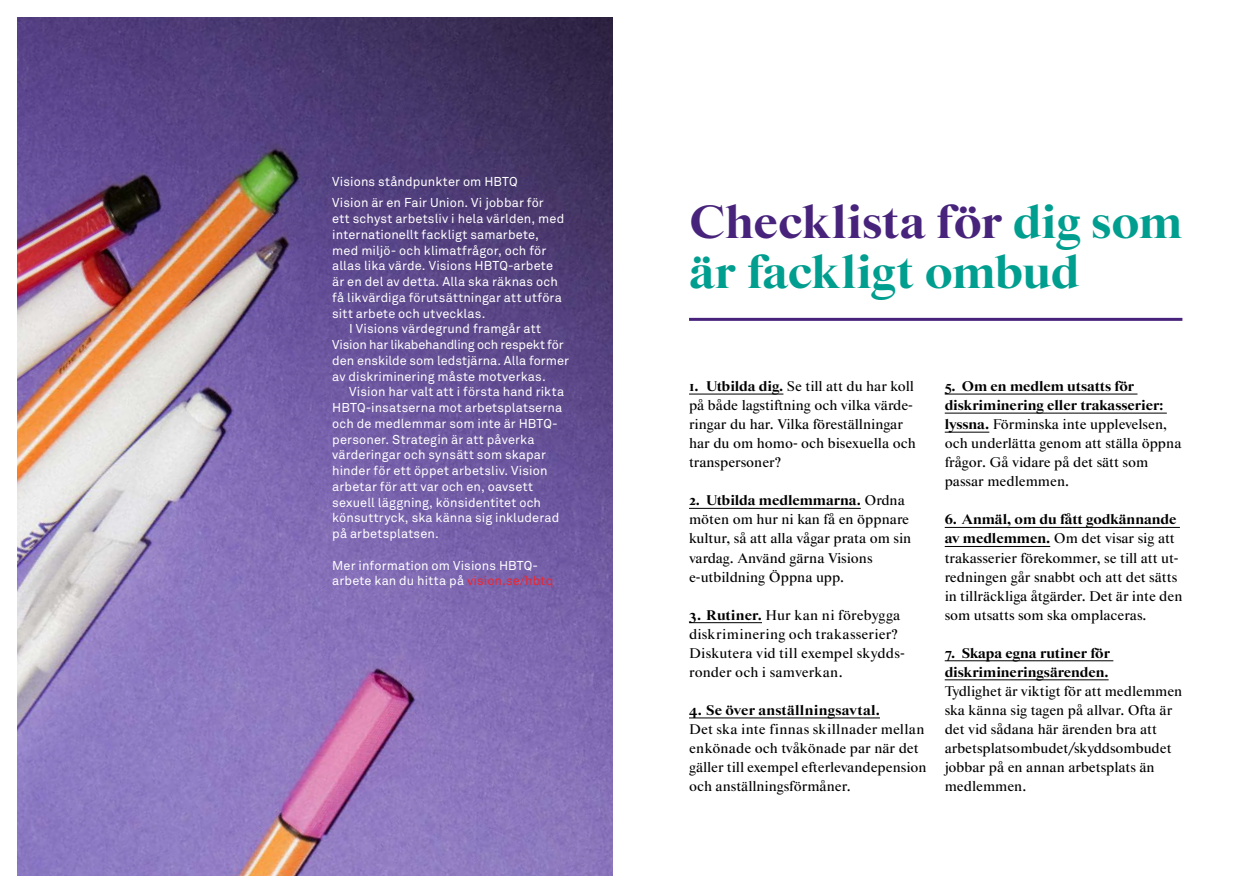
<style>
.page{position:relative;width:1259px;height:893px;background:#fff}
.page>*{position:absolute;margin:0;border:0;box-sizing:border-box;transform-origin:0 0}
.t1{font:800 47.25px/49.9px "Starling";color:#009e8f}
.t2{font:14.25px/19px "Starling";color:#000}
.t3{font:800 14.25px/19px "Starling";color:#000}
.t4{font:800 14.25px "Starling";letter-spacing:.02em;color:#000}
.t5{font:12.75px/21.8px "Akkurat";letter-spacing:.01em;color:#fff}
.t6{font:12.75px "Akkurat";letter-spacing:-.015em;color:#fff}
.s1{color:#ed2630}
.s2{color:#48237c}
.s3{font-weight:800}
</style>
<div class="page">
<img style="left:17px;top:17px;width:595px;height:859px">
<hr style="left:689px;top:394px;width:94px;height:1px;background:#000">
<hr style="left:689px;top:508px;width:172px;height:1px;background:#000">
<hr style="left:689px;top:622px;width:73px;height:1px;background:#000">
<hr style="left:689px;top:718px;width:191px;height:1px;background:#000">
<hr style="left:944px;top:394px;width:193px;height:1px;background:#000">
<hr style="left:944px;top:413px;width:222px;height:1px;background:#000">
<hr style="left:944px;top:432px;width:45px;height:1px;background:#000">
<hr style="left:944px;top:527px;width:236px;height:1px;background:#000">
<hr style="left:944px;top:546px;width:106px;height:1px;background:#000">
<hr style="left:944px;top:660px;width:169px;height:1px;background:#000">
<hr style="left:944px;top:679px;width:164px;height:1px;background:#000">
<hr style="left:689px;top:318px;width:493px;height:3px;background:#48237c">
<p class="t5" style="left:332px;top:171px;width:213px">Visions ståndpunkter om HBTQ<br>Vision är en Fair Union. Vi jobbar för</p>
<p class="t5" style="left:332px;top:208px;width:233px">ett schyst arbetsliv i hela världen, med</p>
<p class="t5" style="left:332px;top:224px;width:208px">internationellt fackligt samarbete,</p>
<p class="t5" style="left:332px;top:240px;width:216px">med miljö- och klimatfrågor, och för</p>
<p class="t5" style="left:332px;top:255px;width:222px">allas lika värde. Visions HBTQ-arbete</p>
<p class="t5" style="left:332px;top:271px;width:227px">är en del av detta. Alla ska räknas och</p>
<p class="t5" style="left:332px;top:287px;width:231px">få likvärdiga förutsättningar att utföra</p>
<p class="t5" style="left:332px;top:303px;width:155px">sitt arbete och utvecklas.</p>
<p class="t5" style="left:349px;top:318px;width:193px">I Visions värdegrund framgår att</p>
<p class="t6" style="left:332px;top:337px;width:233px">Vision har likabehandling och respekt för</p>
<p class="t5" style="left:332px;top:350px;width:238px">den enskilde som ledstjärna. Alla former</p>
<p class="t5" style="left:332px;top:366px;width:215px">av diskriminering måste motverkas.</p>
<p class="t5" style="left:349px;top:381px;width:216px">Vision har valt att i första hand rikta</p>
<p class="t5" style="left:332px;top:397px;width:231px">HBTQ-insatserna mot arbetsplatserna</p>
<p class="t5" style="left:332px;top:413px;width:227px">och de medlemmar som inte är HBTQ-</p>
<p class="t5" style="left:332px;top:429px;width:204px">personer. Strategin är att påverka</p>
<p class="t5" style="left:332px;top:444px;width:215px">värderingar och synsätt som skapar</p>
<p class="t5" style="left:332px;top:460px;width:217px">hinder för ett öppet arbetsliv. Vision</p>
<p class="t5" style="left:332px;top:476px;width:202px">arbetar för att var och en, oavsett</p>
<p class="t5" style="left:332px;top:492px;width:210px">sexuell läggning, könsidentitet och</p>
<p class="t5" style="left:332px;top:507px;width:229px">könsuttryck, ska känna sig inkluderad</p>
<p class="t5" style="left:332px;top:523px;width:108px">på arbetsplatsen.</p>
<p class="t5" style="left:332px;top:558px;width:222px;line-height:15.8px">Mer information om Visions HBTQ&shy;arbete kan du hitta på <span class="s1">vision.se/hbtq</span></p>
<h1 class="t1" style="left:689px;top:198px;width:495px"><span class="s2">Checklista för</span> dig som är fackligt ombud</h1>
<p class="t2" style="left:689px;top:377px;width:228px"><span class="s3">1. Utbilda dig.</span> Se till att du har koll på både lagstiftning och vilka värde&shy;ringar du har. Vilka föreställningar har du om homo- och bisexuella och transpersoner?</p>
<p class="t2" style="left:689px;top:491px;width:224px"><span class="s3">2. Utbilda medlemmarna.</span> Ordna möten om hur ni kan få en öppnare kultur, så att alla vågar prata om sin vardag. Använd gärna Visions e-utbildning Öppna upp.</p>
<p class="t2" style="left:689px;top:606px;width:217px"><span class="s3">3. Rutiner.</span> Hur kan ni förebygga diskriminering och trakasserier?<br>Diskutera vid till exempel skydds&shy;ronder och i samverkan.</p>
<p class="t4" style="left:689px;top:702px;width:192px">4. Se över anställningsavtal.</p>
<p class="t2" style="left:689px;top:720px;width:239px">Det ska inte finnas skillnader mellan enkönade och tvåkönade par när det gäller till exempel efterlevandepension och anställningsförmåner.</p>
<p class="t2" style="left:944px;top:377px;width:238px"><span class="s3">5. Om en medlem utsatts för diskriminering eller trakasserier: lyssna.</span> Förminska inte upplevelsen, och underlätta genom att ställa öppna frågor. Gå vidare på det sätt som passar medlemmen.</p>
<p class="t2" style="left:944px;top:510px;width:239px"><span class="s3">6. Anmäl, om du fått godkännande av medlemmen.</span> Om det visar sig att trakasserier förekommer, se till att ut&shy;redningen går snabbt och att det sätts in tillräckliga åtgärder. Det är inte den som utsatts som ska omplaceras.</p>
<p class="t3" style="left:944px;top:644px;width:167px">7. Skapa egna rutiner för diskrimineringsärenden.</p>
<p class="t2" style="left:944px;top:682px;width:239px">Tydlighet är viktigt för att medlemmen ska känna sig tagen på allvar. Ofta är det vid sådana här ärenden bra att arbetsplatsombudet/skyddsombudet jobbar på en annan arbetsplats än medlemmen.</p>
</div>
